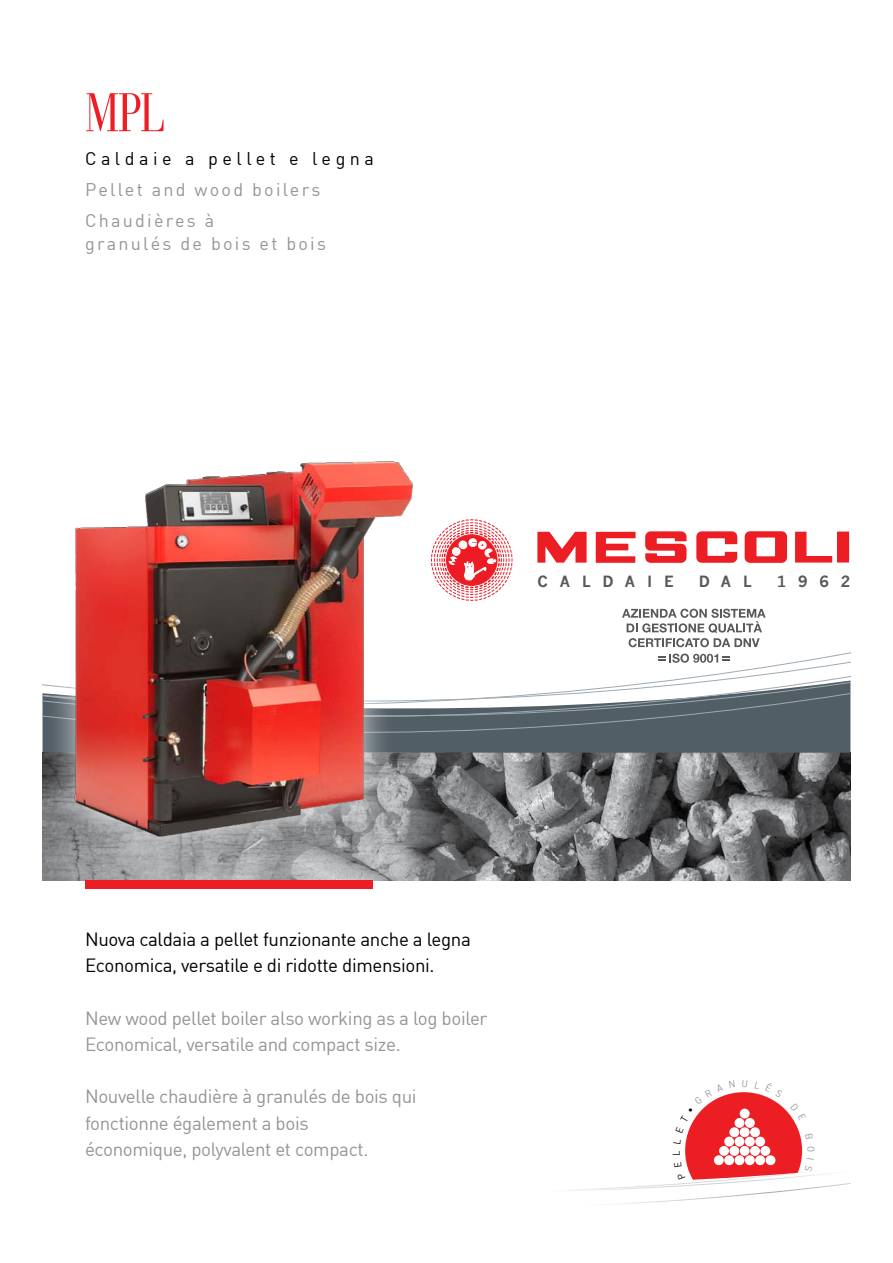
<style>
.page{position:relative;width:893px;height:1263px;background:#fff}
.page>*{position:absolute;margin:0;border:0;box-sizing:border-box;transform-origin:0 0}
.t1{font:60px "Triste";color:#ed1d24}
.t2{font:18.75px/26.2px "DIN";letter-spacing:-.02em;color:#939598}
.t3{font:18.75px/26.2px "DIN";letter-spacing:-.02em;color:#000}
.t4{font:18px/31px "DIN";letter-spacing:.125em;color:#939598}
.t5{font:18px "DIN";letter-spacing:.25em;color:#000}
.t6{font:700 15.15px "News Gothic";letter-spacing:.785em;color:#58595b}
</style>
<div class="page">
<img style="left:510px;top:753px;width:340px;height:127px">
<svg style="left:43px;top:647px;width:807px;height:106px"></svg>
<svg style="left:572px;top:1092px;width:278px;height:113px"></svg>
<div style="left:735px;top:1155px;width:9px;height:10px;background:#fff;border-radius:50%"></div>
<div style="left:729px;top:1146px;width:10px;height:10px;background:#fff;border-radius:50%"></div>
<div style="left:740px;top:1146px;width:10px;height:10px;background:#fff;border-radius:50%"></div>
<div style="left:745px;top:1136px;width:10px;height:10px;background:#fff;border-radius:50%"></div>
<div style="left:735px;top:1136px;width:9px;height:10px;background:#fff;border-radius:50%"></div>
<div style="left:729px;top:1127px;width:10px;height:10px;background:#fff;border-radius:50%"></div>
<div style="left:740px;top:1127px;width:10px;height:10px;background:#fff;border-radius:50%"></div>
<div style="left:724px;top:1136px;width:10px;height:10px;background:#fff;border-radius:50%"></div>
<div style="left:724px;top:1155px;width:10px;height:10px;background:#fff;border-radius:50%"></div>
<div style="left:714px;top:1155px;width:10px;height:10px;background:#fff;border-radius:50%"></div>
<div style="left:719px;top:1146px;width:10px;height:10px;background:#fff;border-radius:50%"></div>
<div style="left:766px;top:1155px;width:9px;height:10px;background:#fff;border-radius:50%"></div>
<div style="left:760px;top:1146px;width:10px;height:10px;background:#fff;border-radius:50%"></div>
<div style="left:750px;top:1127px;width:10px;height:10px;background:#fff;border-radius:50%"></div>
<div style="left:755px;top:1136px;width:10px;height:10px;background:#fff;border-radius:50%"></div>
<div style="left:745px;top:1118px;width:10px;height:10px;background:#fff;border-radius:50%"></div>
<div style="left:740px;top:1108px;width:10px;height:10px;background:#fff;border-radius:50%"></div>
<div style="left:735px;top:1118px;width:9px;height:10px;background:#fff;border-radius:50%"></div>
<div style="left:755px;top:1155px;width:10px;height:10px;background:#fff;border-radius:50%"></div>
<div style="left:745px;top:1155px;width:10px;height:10px;background:#fff;border-radius:50%"></div>
<div style="left:750px;top:1146px;width:10px;height:10px;background:#fff;border-radius:50%"></div>
<img style="left:43px;top:753px;width:467px;height:127px">
<div style="left:85px;top:880px;width:287px;height:9px;background:#ed1d24"></div>
<div style="left:44px;top:431px;width:398px;height:436px;background:#fff;opacity:.8"></div>
<img style="left:60px;top:446px;width:362px;height:404px">
<svg style="left:431px;top:520px;width:81px;height:80px"></svg>
<svg style="left:537px;top:531px;width:312px;height:32px"></svg>
<svg style="left:622px;top:609px;width:144px;height:38px"></svg>
<svg style="left:658px;top:654px;width:71px;height:9px"></svg>
<svg style="left:677px;top:1173px;width:8px;height:6px"></svg>
<svg style="left:674px;top:1162px;width:7px;height:5px"></svg>
<svg style="left:673px;top:1150px;width:7px;height:4px"></svg>
<svg style="left:673px;top:1138px;width:8px;height:6px"></svg>
<svg style="left:676px;top:1092px;width:47px;height:40px"></svg>
<svg style="left:755px;top:1092px;width:28px;height:6px"></svg>
<svg style="left:790px;top:1103px;width:16px;height:17px"></svg>
<svg style="left:805px;top:1133px;width:8px;height:6px"></svg>
<svg style="left:807px;top:1146px;width:7px;height:5px"></svg>
<svg style="left:804px;top:1158px;width:10px;height:14px"></svg>
<h1 class="t1" style="left:85px;top:85px;width:81px">MPL</h1>
<p class="t5" style="left:85px;top:148px;width:290px">Caldaie a pellet e legna</p>
<p class="t4" style="left:85px;top:174px;width:237px">Pellet and wood boilers<br>Chaudières à</p>
<p class="t4" style="left:85px;top:228px;width:242px">granulés de bois et bois</p>
<p class="t6" style="left:537px;top:572px;width:138px">CALDAIE</p>
<p class="t6" style="left:699px;top:572px;width:55px">DAL</p>
<p class="t6" style="left:777px;top:572px;width:75px">1962</p>
<p class="t3" style="left:85px;top:925px;width:387px">N uova caldaia a pellet funzionante anche a legna<br>Economica, versatile e di ridotte dimensioni.</p>
<p class="t2" style="left:85px;top:1004px;width:404px">N ew wood pellet boiler also working as a log boiler<br>Economical, versatile and compact size.</p>
<p class="t2" style="left:85px;top:1083px;width:333px">Nouvelle chaudière à granulés de bois qui fonctionne également a bois<br>économique, polyvalent et compact.</p>
</div>
